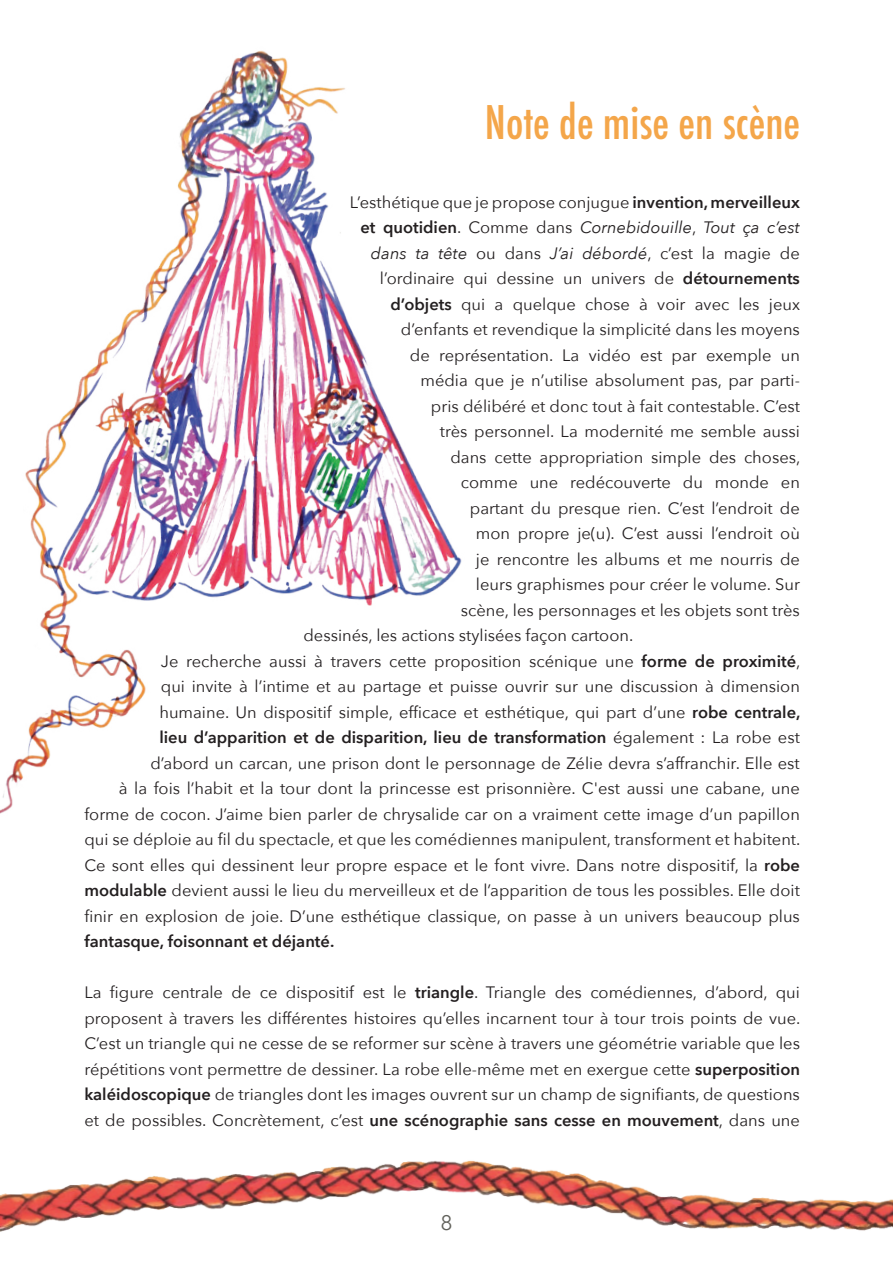
<style>
.page{position:relative;width:893px;height:1263px;background:#fff}
.page>*{position:absolute;margin:0;border:0;box-sizing:border-box;transform-origin:0 0}
.t1{font:500 condensed 45px "Futura";color:#f4a64a}
.t2{font:21px "Avenir Next";color:#61615b}
.t3{font:16.5px/25.5px "Avenir Next";color:#231f20;text-align:justify}
.t4{font:600 16.5px "Avenir Next";color:#231f20}
.t5{font:italic 16.5px "Avenir Next";color:#231f20}
.s1{font-weight:600}
.s2{font-weight:600;font-style:normal}
.s3{font-style:normal}
.s4{font-weight:400}
</style>
<div class="page">
<img style="left:0;top:1160px;width:893px;height:72px">
<img style="left:0;top:50px;width:462px;height:764px">
<h1 class="t1" style="left:485px;top:94px;width:317px">Note de mise en scène</h1>
<p class="t3" style="left:350px;top:189px;width:451px">L’esthétique que je propose conjugue <span class="s1">invention, merveilleux</span></p>
<p class="t5" style="left:360px;top:214px;width:441px"><span class="s2">et quotidien</span><span class="s3">. Comme dans</span> Cornebidouille<span class="s3">,</span> Tout ça c’est</p>
<p class="t5" style="left:371px;top:239px;width:430px">dans ta tête <span class="s3">ou dans</span> J’ai débordé<span class="s3">, c’est la magie de</span></p>
<p class="t3" style="left:380px;top:265px;width:422px">l’ordinaire qui dessine un univers de <span class="s1">détournements</span></p>
<p class="t3" style="left:390px;top:291px;width:411px"><span class="s1">d’objets</span> qui a quelque chose à voir avec les jeux</p>
<p class="t3" style="left:401px;top:316px;width:400px">d’enfants et revendique la simplicité dans les moyens</p>
<p class="t3" style="left:410px;top:342px;width:392px">de représentation. La vidéo est par exemple un</p>
<p class="t3" style="left:420px;top:367px;width:381px">média que je n’utilise absolument pas, par parti-</p>
<p class="t3" style="left:431px;top:393px;width:371px">pris délibéré et donc tout à fait contestable. C’est</p>
<p class="t3" style="left:440px;top:418px;width:362px">très personnel. La modernité me semble aussi</p>
<p class="t3" style="left:450px;top:444px;width:351px">dans cette appropriation simple des choses,</p>
<p class="t3" style="left:461px;top:469px;width:340px">comme une redécouverte du monde en</p>
<p class="t3" style="left:470px;top:495px;width:331px">partant du presque rien. C’est l’endroit de</p>
<p class="t3" style="left:476px;top:520px;width:326px">mon propre je(u). C’est aussi l’endroit où</p>
<p class="t3" style="left:476px;top:546px;width:326px">je rencontre les albums et me nourris de</p>
<p class="t3" style="left:476px;top:571px;width:326px">leurs graphismes pour créer le volume. Sur</p>
<p class="t3" style="left:461px;top:597px;width:341px">scène, les personnages et les objets sont très</p>
<p class="t3" style="left:303px;top:622px;width:331px">dessinés, les actions stylisées façon cartoon.</p>
<p class="t3" style="left:161px;top:648px;width:641px">Je recherche aussi à travers cette proposition scénique une <span class="s1">forme de proximité</span>,</p>
<p class="t3" style="left:161px;top:673px;width:641px">qui invite à l’intime et au partage et puisse ouvrir sur une discussion à dimension</p>
<p class="t3" style="left:159px;top:698px;width:642px">humaine. Un dispositif simple, efficace et esthétique, qui part d’une <span class="s1">robe centrale,</span></p>
<p class="t4" style="left:159px;top:723px;width:642px">lieu d’apparition et de disparition, lieu de transformation <span class="s4">également : La robe est</span></p>
<p class="t3" style="left:150px;top:749px;width:651px">d’abord un carcan, une prison dont le personnage de Zélie devra s’affranchir. Elle est</p>
<p class="t3" style="left:119px;top:775px;width:682px">à la fois l’habit et la tour dont la princesse est prisonnière. C'est aussi une cabane, une</p>
<p class="t3" style="left:84px;top:800px;width:717px">forme de cocon. J’aime bien parler de chrysalide car on a vraiment cette image d’un papillon</p>
<p class="t3" style="left:84px;top:826px;width:718px">qui se déploie au fil du spectacle, et que les comédiennes manipulent, transforment et habitent.</p>
<p class="t3" style="left:84px;top:851px;width:717px">Ce sont elles qui dessinent leur propre espace et le font vivre. Dans notre dispositif, la <span class="s1">robe</span></p>
<p class="t3" style="left:84px;top:877px;width:717px"><span class="s1">modulable</span> devient aussi le lieu du merveilleux et de l’apparition de tous les possibles. Elle doit</p>
<p class="t3" style="left:84px;top:902px;width:717px">finir en explosion de joie. D’une esthétique classique, on passe à un univers beaucoup plus</p>
<p class="t4" style="left:84px;top:927px;width:251px">fantasque, foisonnant et déjanté.</p>
<p class="t3" style="left:84px;top:979px;width:718px">La figure centrale de ce dispositif est le <span class="s1">triangle</span>. Triangle des comédiennes, d’abord, qui proposent à travers les différentes histoires qu’elles incarnent tour à tour trois points de vue.<br>C’est un triangle qui ne cesse de se reformer sur scène à travers une géométrie variable que les répétitions vont permettre de dessiner. La robe elle-même met en exergue cette <span class="s1">superposition kaléidoscopique</span> de triangles dont les images ouvrent sur un champ de signifiants, de questions et de possibles. Concrètement, c’est <span class="s1">une scénographie sans cesse en mouvement</span>, dans une</p>
<p class="t2" style="left:440px;top:1205px;width:14px">8</p>
</div>
